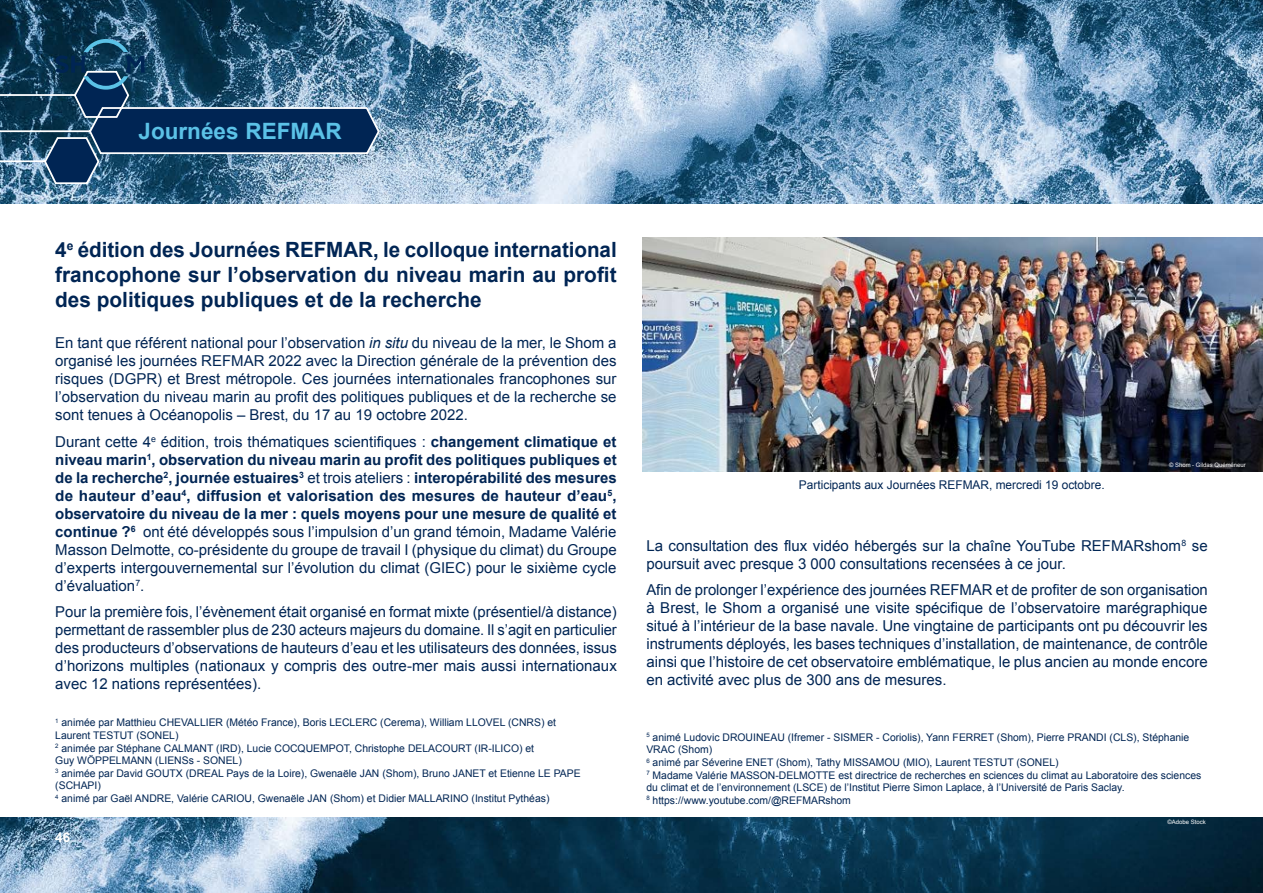
<style>
.page{position:relative;width:1263px;height:893px;background:#fff}
.page>*{position:absolute;margin:0;border:0;box-sizing:border-box;transform-origin:0 0}
.t1{font:700 22.5px "Arial";color:#5bc2e7}
.t2{font:700 21px/25.2px "Arial";color:#002554;text-align:justify}
.t3{font:15px/18px "Arial";color:#002554;text-align:justify}
.t4{font:700 13.5px "Arial";color:#fff}
.t5{font:12px "Arial";color:#002554}
.t6{font:10.5px/12.6px "Arial";color:#002554}
.t7{font:6px "Arial";color:#fff}
.s1{font-style:italic}
.s2{font-weight:700}
</style>
<div class="page">
<img style="left:0;top:0;width:1263px;height:893px">
<div style="left:0;top:204px;width:1263px;height:612px;background:#fff"></div>
<img style="left:642px;top:237px;width:621px;height:235px">
<svg style="left:0;top:39px;width:381px;height:146px;background:#315979"></svg>
<h1 class="t1" style="left:139px;top:116px;width:205px">Journées REFMAR</h1>
<h2 class="t2" style="left:55px;top:237px;width:563px">4<sup>e</sup> édition des Journées REFMAR, le colloque international francophone sur l’observation du niveau marin au profit des politiques publiques et de la recherche</h2>
<p class="t3" style="left:55px;top:334px;width:563px">En tant que référent national pour l’observation <span class="s1">in situ</span> du niveau de la mer, le Shom a organisé les journées REFMAR 2022 avec la Direction générale de la prévention des risques (DGPR) et Brest métropole. Ces journées internationales francophones sur l’observation du niveau marin au profit des politiques publiques et de la recherche se sont tenues à Océanopolis – Brest, du 17 au 19 octobre 2022.</p>
<p class="t3" style="left:55px;top:432px;width:563px">Durant cette 4<sup>e</sup> édition, trois thématiques scientifiques : <span class="s2">changement climatique et niveau marin</span><sup>1</sup><span class="s2">, observation du niveau marin au profit des politiques publiques et de la recherche</span><sup>2</sup><span class="s2">, journée estuaires</span><sup>3</sup> et trois ateliers : <span class="s2">interopérabilité des mesures de hauteur d’eau</span><sup>4</sup><span class="s2">, diffusion et valorisation des mesures de hauteur d’eau</span><sup>5</sup><span class="s2">, observatoire du niveau de la mer : quels moyens pour une mesure de qualité et continue ?</span><sup>6</sup> ont été développés sous l’impulsion d’un grand témoin, Madame Valérie Masson Delmotte, co-présidente du groupe de travail I (physique du climat) du Groupe d’experts intergouvernemental sur l’évolution du climat (GIEC) pour le sixième cycle d’évaluation<sup>7</sup>.</p>
<p class="t3" style="left:55px;top:603px;width:563px">Pour la première fois, l’évènement était organisé en format mixte (présentiel/à distance) permettant de rassembler plus de 230 acteurs majeurs du domaine. Il s’agit en particulier des producteurs d’observations de hauteurs d’eau et les utilisateurs des données, issus d’horizons multiples (nationaux y compris des outre-mer mais aussi internationaux avec 12 nations représentées).</p>
<p class="t6" style="left:55px;top:717px;width:527px"><sup>1</sup> animée par Matthieu CHEVALLIER (Météo France), Boris LECLERC (Cerema), William LLOVEL (CNRS) et Laurent TESTUT (SONEL)<br><sup>2</sup> animée par Stéphane CALMANT (IRD), Lucie COCQUEMPOT, Christophe DELACOURT (IR-ILICO) et<br>Guy WÖPPELMANN (LIENSs - SONEL)<br><sup>3</sup> animée par David GOUTX (DREAL Pays de la Loire), Gwenaële JAN (Shom), Bruno JANET et Etienne LE PAPE (SCHAPI)<br><sup>4</sup> animé par Gaël ANDRE, Valérie CARIOU, Gwenaële JAN (Shom) et Didier MALLARINO (Institut Pythéas)</p>
<p class="t4" style="left:55px;top:828px;width:17px">46</p>
<p class="t5" style="left:799px;top:477px;width:307px">Participants aux Journées REFMAR, mercredi 19 octobre.</p>
<p class="t7" style="left:1169px;top:461px;width:78px">© Shom - Gildas Quéméneur</p>
<p class="t3" style="left:646px;top:536px;width:563px">La consultation des flux vidéo hébergés sur la chaîne YouTube REFMARshom<sup>8</sup> se poursuit avec presque 3 000 consultations recensées à ce jour.</p>
<p class="t3" style="left:646px;top:581px;width:563px">Afin de prolonger l’expérience des journées REFMAR et de profiter de son organisation à Brest, le Shom a organisé une visite spécifique de l’observatoire marégraphique situé à l’intérieur de la base navale. Une vingtaine de participants ont pu découvrir les instruments déployés, les bases techniques d’installation, de maintenance, de contrôle ainsi que l’histoire de cet observatoire emblématique, le plus ancien au monde encore en activité avec plus de 300 ans de mesures.</p>
<p class="t6" style="left:646px;top:731px;width:556px"><sup>5</sup> animé Ludovic DROUINEAU (Ifremer - SISMER - Coriolis), Yann FERRET (Shom), Pierre PRANDI (CLS), Stéphanie VRAC (Shom)<br><sup>6</sup> animé par Séverine ENET (Shom), Tathy MISSAMOU (MIO), Laurent TESTUT (SONEL)<br><sup>7</sup> Madame Valérie MASSON-DELMOTTE est directrice de recherches en sciences du climat au Laboratoire des sciences du climat et de l’environnement (LSCE) de l’Institut Pierre Simon Laplace, à l’Université de Paris Saclay.<br><sup>8</sup> https://www.youtube.com/@REFMARshom</p>
<p class="t7" style="left:1167px;top:818px;width:40px">©Adobe Stock</p>
</div>
